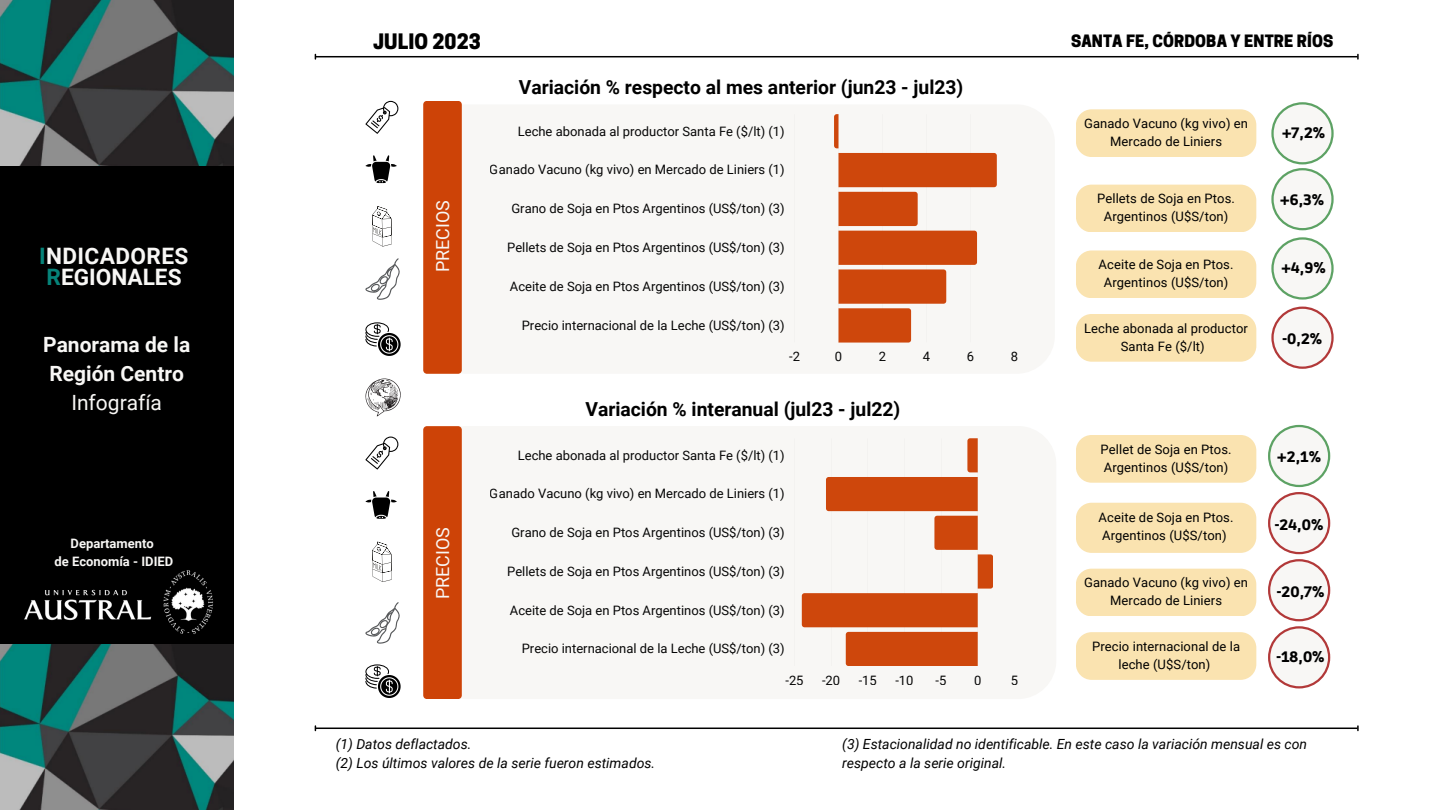
<style>
.page{position:relative;width:1440px;height:810px;background:#fff}
.page>*{position:absolute;margin:0;border:0;box-sizing:border-box;transform-origin:0 0}
.t1{font:700 22.6px "Roboto";letter-spacing:.015em;color:#f8f7f5}
.t2{font:700 21px/29.2px "Roboto";color:#f8f7f5;text-align:center}
.t3{font:21px "Roboto";color:#f8f7f5}
.t4{font:700 20.4px "Roboto";color:#f8f7f5}
.t5{font:800 20px "Cooper Hewitt";letter-spacing:.005em;color:#000}
.t6{font:700 19.3px "Roboto";color:#000}
.t7{font:18px "Roboto";color:#f8f7f5}
.t8{font:800 16px "Cooper Hewitt";letter-spacing:.005em;color:#000}
.t9{font:900 15px "Ruda";color:#000}
.t10{font:italic 14px/19.5px "Roboto";color:#000}
.t11{font:13px/18px "Roboto";color:#000;text-align:center}
.t12{font:700 13px "Roboto";color:#f8f7f5}
.s1{color:#068379}
</style>
<div class="page">
<div style="left:428px;top:104px;width:627px;height:270px;background:#f8f7f5;border-radius:38px"></div>
<svg style="left:835px;top:114px;width:160px;height:229px"></svg>
<svg style="left:834px;top:114px;width:4px;height:34px"></svg>
<svg style="left:994px;top:153px;width:3px;height:34px"></svg>
<svg style="left:915px;top:192px;width:3px;height:34px"></svg>
<svg style="left:974px;top:231px;width:3px;height:34px"></svg>
<svg style="left:944px;top:269px;width:2px;height:35px"></svg>
<svg style="left:908px;top:308px;width:3px;height:35px"></svg>
<div style="left:428px;top:426px;width:628px;height:273px;background:#f8f7f5;border-radius:38px"></div>
<svg style="left:802px;top:438px;width:191px;height:228px"></svg>
<div style="left:423px;top:101px;width:39px;height:273px;background:#cd4307"></div>
<div style="left:423px;top:426px;width:39px;height:273px;background:#cd4307"></div>
<svg style="left:365px;top:322px;width:36px;height:34px"></svg>
<svg style="left:365px;top:101px;width:33px;height:33px"></svg>
<svg style="left:365px;top:378px;width:36px;height:39px"></svg>
<svg style="left:372px;top:206px;width:20px;height:41px"></svg>
<svg style="left:365px;top:155px;width:32px;height:28px"></svg>
<svg style="left:365px;top:258px;width:35px;height:42px"></svg>
<svg style="left:365px;top:664px;width:36px;height:34px"></svg>
<svg style="left:365px;top:437px;width:33px;height:33px"></svg>
<svg style="left:372px;top:542px;width:20px;height:40px"></svg>
<svg style="left:365px;top:491px;width:32px;height:28px"></svg>
<svg style="left:365px;top:602px;width:35px;height:42px"></svg>
<div style="left:1076px;top:109px;width:180px;height:48px;background:#fae3b0;border-radius:16px"></div>
<div style="left:1076px;top:185px;width:180px;height:47px;background:#fae3b0;border-radius:16px"></div>
<div style="left:1076px;top:250px;width:180px;height:48px;background:#fae3b0;border-radius:16px"></div>
<div style="left:1076px;top:314px;width:180px;height:48px;background:#fae3b0;border-radius:16px"></div>
<svg style="left:1271px;top:102px;width:63px;height:128px"></svg>
<svg style="left:1271px;top:237px;width:63px;height:63px"></svg>
<svg style="left:1271px;top:307px;width:63px;height:62px"></svg>
<div style="left:1076px;top:435px;width:180px;height:48px;background:#fae3b0;border-radius:16px"></div>
<div style="left:1076px;top:503px;width:180px;height:50px;background:#fae3b0;border-radius:16px"></div>
<div style="left:1076px;top:569px;width:180px;height:47px;background:#fae3b0;border-radius:16px"></div>
<div style="left:1076px;top:632px;width:180px;height:48px;background:#fae3b0;border-radius:16px"></div>
<svg style="left:1268px;top:425px;width:62px;height:263px"></svg>
<div style="left:0;top:0;width:234px;height:810px;background:#000"></div>
<img style="left:24px;top:570px;width:189px;height:64px">
<img style="left:0;top:0;width:233px;height:166px">
<img style="left:0;top:644px;width:233px;height:166px">
<hr style="left:316px;top:728px;width:1042px;height:1px;background:#000">
<hr style="left:316px;top:56px;width:1042px;height:1px;background:#000">
<p class="t1" style="left:39px;top:243px;width:151px"><span class="s1">I</span>NDICADORES</p>
<p class="t1" style="left:47px;top:264px;width:136px"><span class="s1">R</span>EGIONALES</p>
<p class="t2" style="left:43px;top:330px;width:149px">Panorama de la<br>Región Centro</p>
<p class="t3" style="left:71px;top:391px;width:92px">Infografía</p>
<p class="t12" style="left:71px;top:536px;width:85px">Departamento</p>
<p class="t12" style="left:54px;top:554px;width:120px">de Economía - IDIED</p>
<p class="t5" style="left:373px;top:34px;width:109px">JULIO 2023</p>
<p class="t8" style="left:1071px;top:35px;width:264px">SANTA FE, CÓRDOBA Y ENTRE RÍOS</p>
<p class="t7" style="left:433px;top:272px;width:74px;rotate:-90deg">PRECIOS</p>
<p class="t4" style="left:428px;top:625px;width:130px;rotate:-90deg">PRODUCCIÓN</p>
<p class="t7" style="left:433px;top:599px;width:74px;rotate:-90deg">PRECIOS</p>
<p class="t6" style="left:519px;top:77px;width:446px">Variación % respecto al mes anterior (jun23 - jul23)</p>
<p class="t11" style="left:518px;top:122px;width:268px">Leche abonada al productor Santa Fe ($/lt) (1)</p>
<p class="t11" style="left:490px;top:161px;width:296px">Ganado Vacuno (kg vivo) en Mercado de Liniers (1)</p>
<p class="t11" style="left:511px;top:200px;width:275px">Grano de Soja en Ptos Argentinos (US$/ton) (3)</p>
<p class="t11" style="left:507px;top:239px;width:279px">Pellets de Soja en Ptos Argentinos (US$/ton) (3)</p>
<p class="t11" style="left:510px;top:277px;width:276px">Aceite de Soja en Ptos Argentinos (US$/ton) (3)</p>
<p class="t11" style="left:522px;top:316px;width:265px">Precio internacional de la Leche (US$/ton) (3)</p>
<p class="t11" style="left:789px;top:348px;width:12px">-2</p>
<p class="t11" style="left:835px;top:348px;width:9px">0</p>
<p class="t11" style="left:879px;top:348px;width:9px">2</p>
<p class="t11" style="left:923px;top:348px;width:9px">4</p>
<p class="t11" style="left:967px;top:348px;width:9px">6</p>
<p class="t11" style="left:1011px;top:348px;width:9px">8</p>
<p class="t6" style="left:585px;top:398px;width:317px">Variación % interanual (jul23 - jul22)</p>
<p class="t11" style="left:518px;top:446px;width:268px">Leche abonada al productor Santa Fe ($/lt) (1)</p>
<p class="t11" style="left:490px;top:485px;width:296px">Ganado Vacuno (kg vivo) en Mercado de Liniers (1)</p>
<p class="t11" style="left:511px;top:524px;width:275px">Grano de Soja en Ptos Argentinos (US$/ton) (3)</p>
<p class="t11" style="left:507px;top:562px;width:279px">Pellets de Soja en Ptos Argentinos (US$/ton) (3)</p>
<p class="t11" style="left:510px;top:601px;width:276px">Aceite de Soja en Ptos Argentinos (US$/ton) (3)</p>
<p class="t11" style="left:522px;top:640px;width:265px">Precio internacional de la Leche (US$/ton) (3)</p>
<p class="t11" style="left:785px;top:671px;width:20px">-25</p>
<p class="t11" style="left:822px;top:671px;width:20px">-20</p>
<p class="t11" style="left:859px;top:671px;width:20px">-15</p>
<p class="t11" style="left:895px;top:671px;width:20px">-10</p>
<p class="t11" style="left:936px;top:671px;width:12px">-5</p>
<p class="t11" style="left:974px;top:671px;width:9px">0</p>
<p class="t11" style="left:1011px;top:671px;width:9px">5</p>
<p class="t11" style="left:1084px;top:115px;width:165px">Ganado Vacuno (kg vivo) en<br>Mercado de Liniers</p>
<p class="t11" style="left:1097px;top:190px;width:139px">Pellets de Soja en Ptos.<br>Argentinos (U$S/ton)</p>
<p class="t11" style="left:1099px;top:256px;width:136px">Aceite de Soja en Ptos.<br>Argentinos (U$S/ton)</p>
<p class="t11" style="left:1084px;top:319px;width:165px">Leche abonada al productor<br>Santa Fe ($/lt)</p>
<p class="t9" style="left:1282px;top:124px;width:45px">+7,2%</p>
<p class="t9" style="left:1280px;top:192px;width:45px">+6,3%</p>
<p class="t9" style="left:1282px;top:259px;width:46px">+4,9%</p>
<p class="t9" style="left:1282px;top:330px;width:41px">-0,2%</p>
<p class="t11" style="left:1101px;top:440px;width:132px;text-align:left">Pellet de Soja en Ptos.<br>Argentinos (U$S/ton)</p>
<p class="t11" style="left:1099px;top:509px;width:136px;text-align:left">Aceite de Soja en Ptos.<br>Argentinos (U$S/ton)</p>
<p class="t11" style="left:1084px;top:574px;width:165px">Ganado Vacuno (kg vivo) en<br>Mercado de Liniers</p>
<p class="t11" style="left:1092px;top:637px;width:150px">Precio internacional de la leche (U$S/ton)</p>
<p class="t9" style="left:1277px;top:448px;width:45px">+2,1%</p>
<p class="t9" style="left:1275px;top:516px;width:50px">-24,0%</p>
<p class="t9" style="left:1277px;top:583px;width:49px">-20,7%</p>
<p class="t9" style="left:1276px;top:648px;width:50px">-18,0%</p>
<p class="t10" style="left:336px;top:734px;width:137px">(1) Datos deflactados.</p>
<p class="t10" style="left:336px;top:754px;width:321px">(2) Los últimos valores de la serie fueron estimados.</p>
<p class="t10" style="left:842px;top:734px;width:466px">(3) Estacionalidad no identificable. En este caso la variación mensual es con respecto a la serie original.</p>
</div>
